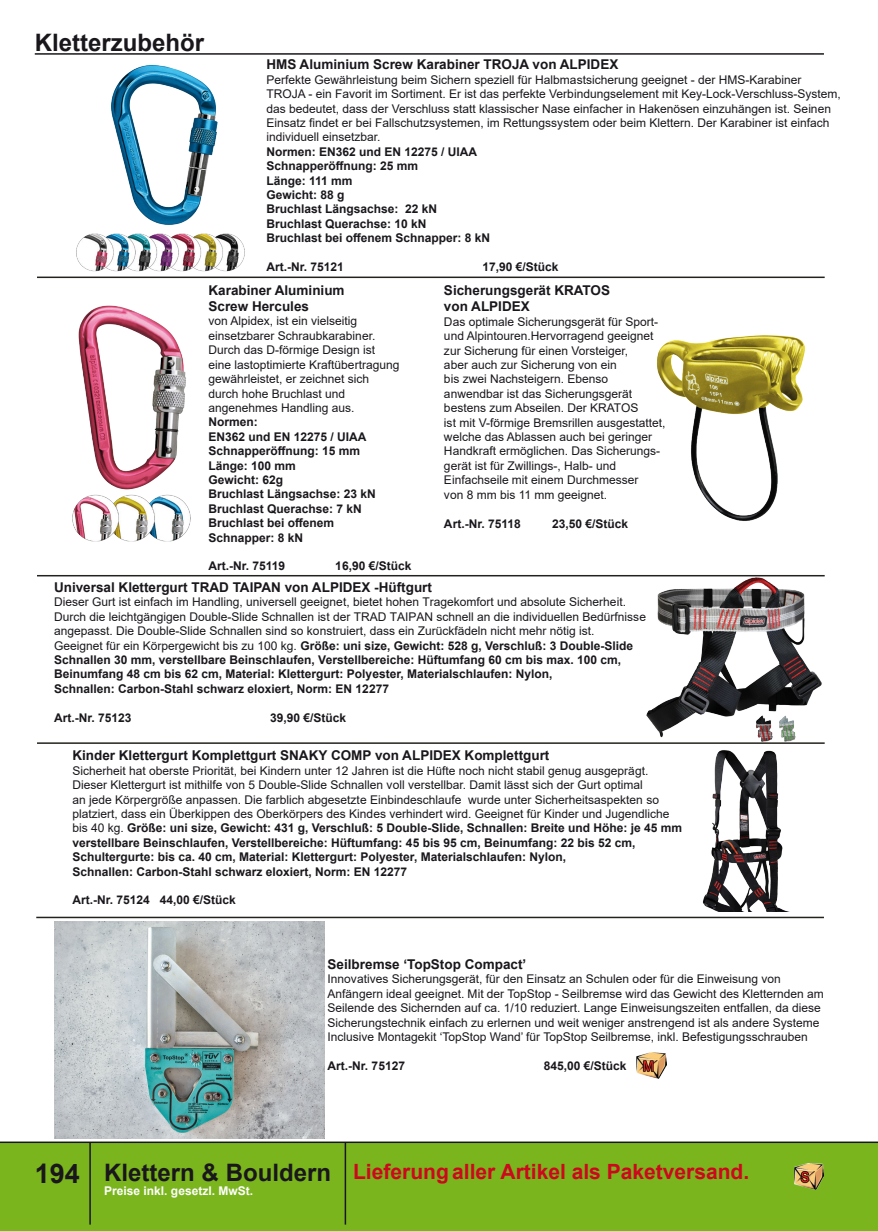
<style>
.page{position:relative;width:878px;height:1231px;background:#fff}
.page>*{position:absolute;margin:0;border:0;box-sizing:border-box;transform-origin:0 0}
.t1{font:700 24px "Arial";color:#1a171c}
.t2{font:700 21px "Arial";color:#cd071e}
.t3{font:700 13.5px "Arial";color:#1a171c}
.t4{font:12px/14.4px "Arial";color:#1a171c}
.t5{font:700 12px/14.4px "Arial";color:#1a171c}
.t6{font:700 12px "Arial";color:#fefefe}
.s1{font-weight:400}
.s2{font-weight:700}
.s3{font-size:27px}
</style>
<div class="page">
<div style="left:0;top:1142px;width:877px;height:88px;background:#7ab51d"></div>
<hr style="left:35px;top:53px;width:788px;height:2px;background:#1a171c">
<hr style="left:89px;top:1142px;width:2px;height:82px;background:#1a171c">
<hr style="left:344px;top:1142px;width:2px;height:82px;background:#1a171c">
<hr style="left:0;top:1141px;width:877px;height:1px;background:#1a171c">
<img style="left:794px;top:1163px;width:29px;height:25px">
<img style="left:644px;top:576px;width:179px;height:168px">
<img style="left:702px;top:750px;width:84px;height:161px">
<img style="left:76px;top:64px;width:169px;height:208px">
<img style="left:656px;top:335px;width:149px;height:186px">
<svg style="left:37px;top:276px;width:787px;height:2px;background:#61605c"></svg>
<svg style="left:37px;top:575px;width:787px;height:1px"></svg>
<img style="left:72px;top:305px;width:119px;height:237px">
<svg style="left:37px;top:742px;width:787px;height:1px"></svg>
<svg style="left:36px;top:916px;width:787px;height:2px;background:#71706c"></svg>
<img style="left:54px;top:921px;width:270px;height:216px">
<img style="left:636px;top:1052px;width:30px;height:26px">
<p class="t1" style="left:35px;top:25px;width:171px">Kletterzubehör</p>
<p class="t3" style="left:266px;top:55px;width:353px">HMS Aluminium Screw Karabiner TROJA von ALPIDEX</p>
<p class="t4" style="left:266px;top:72px;width:536px">Perfekte Gewährleistung beim Sichern speziell für Halbmastsicherung geeignet - der HMS-Karabiner</p>
<p class="t4" style="left:266px;top:87px;width:576px">TROJA - ein Favorit im Sortiment. Er ist das perfekte Verbindungselement mit Key-Lock-Verschluss-System,</p>
<p class="t4" style="left:266px;top:101px;width:566px">das bedeutet, dass der Verschluss statt klassischer Nase einfacher in Hakenösen einzuhängen ist. Seinen</p>
<p class="t4" style="left:266px;top:115px;width:564px">Einsatz findet er bei Fallschutzsystemen, im Rettungssystem oder beim Klettern. Der Karabiner ist einfach</p>
<p class="t4" style="left:266px;top:130px;width:116px">individuell einsetzbar.</p>
<p class="t5" style="left:266px;top:144px;width:212px">Normen: EN362 und EN 12275 / UIAA</p>
<p class="t5" style="left:266px;top:159px;width:153px">Schnapperöffnung: 25 mm</p>
<p class="t5" style="left:266px;top:173px;width:88px">Länge: 111 mm</p>
<p class="t5" style="left:266px;top:188px;width:80px">Gewicht: 88 g</p>
<p class="t5" style="left:266px;top:202px;width:172px">Bruchlast Längsachse: 22 kN</p>
<p class="t5" style="left:266px;top:216px;width:162px">Bruchlast Querachse: 10 kN</p>
<p class="t5" style="left:266px;top:231px;width:225px">Bruchlast bei offenem Schnapper: 8 kN</p>
<p class="t5" style="left:266px;top:260px;width:79px">Art.-Nr. 75121</p>
<p class="t5" style="left:482px;top:260px;width:78px">17,90 €/Stück</p>
<p class="t3" style="left:444px;top:281px;width:168px">Sicherungsgerät KRATOS</p>
<p class="t3" style="left:444px;top:297px;width:87px">von ALPIDEX</p>
<p class="t4" style="left:444px;top:314px;width:216px">Das optimale Sicherungsgerät für Sport-</p>
<p class="t4" style="left:444px;top:329px;width:211px">und Alpintouren.Hervorragend geeignet</p>
<p class="t4" style="left:444px;top:343px;width:186px">zur Sicherung für einen Vorsteiger,</p>
<p class="t4" style="left:444px;top:357px;width:174px">aber auch zur Sicherung von ein</p>
<p class="t4" style="left:444px;top:372px;width:166px">bis zwei Nachsteigern. Ebenso</p>
<p class="t4" style="left:444px;top:386px;width:190px">anwendbar ist das Sicherungsgerät</p>
<p class="t4" style="left:444px;top:401px;width:196px">bestens zum Abseilen. Der KRATOS</p>
<p class="t4" style="left:444px;top:415px;width:223px">ist mit V-förmige Bremsrillen ausgestattet,</p>
<p class="t4" style="left:444px;top:429px;width:210px">welche das Ablassen auch bei geringer</p>
<p class="t4" style="left:444px;top:444px;width:218px">Handkraft ermöglichen. Das Sicherungs-</p>
<p class="t4" style="left:444px;top:458px;width:174px">gerät ist für Zwillings-, Halb- und</p>
<p class="t4" style="left:444px;top:473px;width:196px">Einfachseile mit einem Durchmesser</p>
<p class="t4" style="left:444px;top:487px;width:165px">von 8 mm bis 11 mm geeignet.</p>
<p class="t5" style="left:444px;top:516px;width:78px">Art.-Nr. 75118</p>
<p class="t5" style="left:552px;top:516px;width:78px">23,50 €/Stück</p>
<p class="t3" style="left:208px;top:280px;width:138px">Karabiner Aluminium</p>
<p class="t3" style="left:208px;top:297px;width:102px">Screw Hercules</p>
<p class="t4" style="left:208px;top:314px;width:150px">von Alpidex, ist ein vielseitig</p>
<p class="t4" style="left:208px;top:328px;width:168px">einsetzbarer Schraubkarabiner.</p>
<p class="t4" style="left:208px;top:343px;width:168px">Durch das D-förmige Design ist</p>
<p class="t4" style="left:208px;top:357px;width:192px">eine lastoptimierte Kraftübertragung gewährleistet, er zeichnet sich</p>
<p class="t4" style="left:208px;top:386px;width:138px">durch hohe Bruchlast und</p>
<p class="t4" style="left:208px;top:400px;width:148px">angenehmes Handling aus.</p>
<p class="t5" style="left:208px;top:415px;width:51px">Normen:</p>
<p class="t5" style="left:208px;top:429px;width:160px">EN362 und EN 12275 / UIAA</p>
<p class="t5" style="left:208px;top:444px;width:153px">Schnapperöffnung: 15 mm</p>
<p class="t5" style="left:208px;top:458px;width:89px">Länge: 100 mm</p>
<p class="t5" style="left:208px;top:472px;width:76px">Gewicht: 62g</p>
<p class="t5" style="left:208px;top:487px;width:169px">Bruchlast Längsachse: 23 kN</p>
<p class="t5" style="left:208px;top:501px;width:155px">Bruchlast Querachse: 7 kN</p>
<p class="t5" style="left:208px;top:516px;width:127px">Bruchlast bei offenem</p>
<p class="t5" style="left:208px;top:530px;width:96px">Schnapper: 8 kN</p>
<p class="t5" style="left:208px;top:559px;width:78px">Art.-Nr. 75119</p>
<p class="t5" style="left:335px;top:559px;width:78px">16,90 €/Stück</p>
<p class="t3" style="left:54px;top:577px;width:379px">Universal Klettergurt TRAD TAIPAN von ALPIDEX -Hüftgurt</p>
<p class="t4" style="left:54px;top:595px;width:593px">Dieser Gurt ist einfach im Handling, universell geeignet, bietet hohen Tragekomfort und absolute Sicherheit.<br>Durch die leichtgängigen Double-Slide Schnallen ist der TRAD TAIPAN schnell an die individuellen Bedürfnisse angepasst. Die Double-Slide Schnallen sind so konstruiert, dass ein Zurückfädeln nicht mehr nötig ist.</p>
<p class="t5" style="left:54px;top:638px;width:580px"><span class="s1">Geeignet für ein Körpergewicht bis zu 100 kg.</span> Größe: uni size, Gewicht: 528 g, Verschluß: 3 Double-Slide<br>Schnallen 30 mm, verstellbare Beinschlaufen, Verstellbereiche: Hüftumfang 60 cm bis max. 100 cm,<br>Beinumfang 48 cm bis 62 cm, Material: Klettergurt: Polyester, Materialschlaufen: Nylon,</p>
<p class="t5" style="left:54px;top:681px;width:336px">Schnallen: Carbon-Stahl schwarz eloxiert, Norm: EN 12277</p>
<p class="t5" style="left:54px;top:710px;width:79px">Art.-Nr. 75123</p>
<p class="t5" style="left:270px;top:710px;width:78px">39,90 €/Stück</p>
<p class="t3" style="left:72px;top:746px;width:478px">Kinder Klettergurt Komplettgurt SNAKY COMP von ALPIDEX Komplettgurt</p>
<p class="t4" style="left:72px;top:763px;width:611px">Sicherheit hat oberste Priorität, bei Kindern unter 12 Jahren ist die Hüfte noch nicht stabil genug ausgeprägt.<br>Dieser Klettergurt ist mithilfe von 5 Double-Slide Schnallen voll verstellbar. Damit lässt sich der Gurt optimal<br>an jede Körpergröße anpassen. Die farblich abgesetzte Einbindeschlaufe wurde unter Sicherheitsaspekten so platziert, dass ein Überkippen des Oberkörpers des Kindes verhindert wird. Geeignet für Kinder und Jugendliche bis 40 kg. <span class="s2">Größe: uni size, Gewicht: 431 g, Verschluß: 5 Double-Slide, Schnallen: Breite und Höhe: je 45 mm</span></p>
<p class="t5" style="left:72px;top:835px;width:564px">verstellbare Beinschlaufen, Verstellbereiche: Hüftumfang: 45 bis 95 cm, Beinumfang: 22 bis 52 cm,<br>Schultergurte: bis ca. 40 cm, Material: Klettergurt: Polyester, Materialschlaufen: Nylon,</p>
<p class="t5" style="left:72px;top:864px;width:336px">Schnallen: Carbon-Stahl schwarz eloxiert, Norm: EN 12277</p>
<p class="t5" style="left:72px;top:893px;width:165px">Art.-Nr. 75124 44,00 €/Stück</p>
<p class="t3" style="left:327px;top:954px;width:200px">Seilbremse ‘TopStop Compact’</p>
<p class="t4" style="left:327px;top:971px;width:497px">Innovatives Sicherungsgerät, für den Einsatz an Schulen oder für die Einweisung von Anfängern ideal geeignet. Mit der TopStop - Seilbremse wird das Gewicht des Kletternden am Seilende des Sichernden auf ca. 1/10 reduziert. Lange Einweisungszeiten entfallen, da diese Sicherungstechnik einfach zu erlernen und weit weniger anstrengend ist als andere Systeme Inclusive Montagekit ‘TopStop Wand’ für TopStop Seilbremse, inkl. Befestigungsschrauben</p>
<p class="t5" style="left:327px;top:1058px;width:79px">Art.-Nr. 75127</p>
<p class="t5" style="left:543px;top:1058px;width:84px">845,00 €/Stück</p>
<h1 class="t1" style="left:35px;top:1155px;width:298px"><span class="s3">194</span> Klettern &amp; Bouldern</h1>
<p class="t6" style="left:104px;top:1182px;width:150px">Preise inkl. gesetzl. MwSt.</p>
<p class="t2" style="left:353px;top:1156px;width:397px">Lieferung aller Artikel als Paketversand.</p>
</div>
